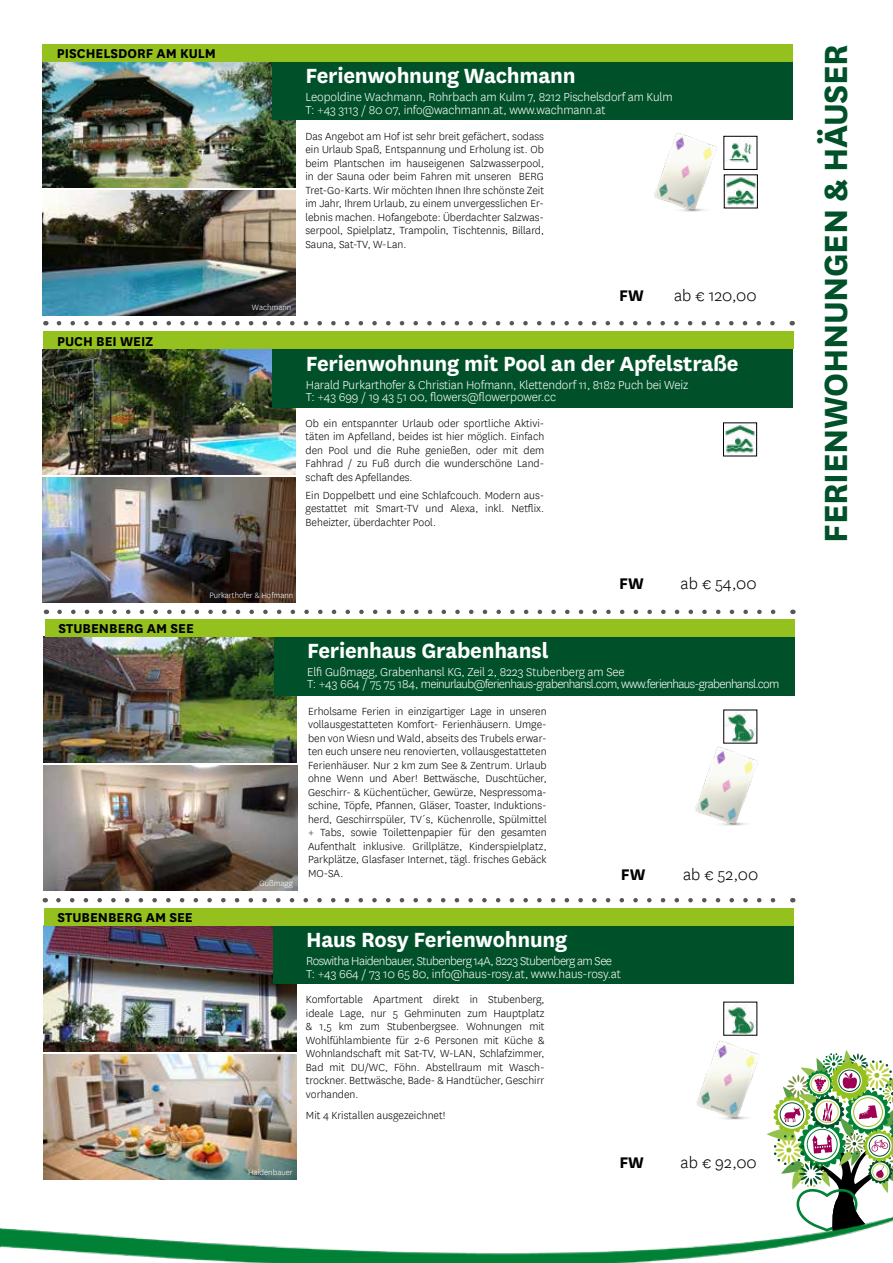
<style>
.page{position:relative;width:893px;height:1263px;background:#fff}
.page>*{position:absolute;margin:0;border:0;box-sizing:border-box;transform-origin:0 0}
.t1{font:700 37.5px "National";letter-spacing:-.01em;color:#00512a}
.t2{font:700 24px "National";letter-spacing:-.01em;color:#fff}
.t3{font:300 18px "National";color:#000}
.t4{font:700 18px "National";color:#000}
.t5{font:700 15px "National";color:#000}
.t6{font:300 13.5px/12.8px "National";letter-spacing:-.01em;color:#fff}
.t7{font:300 13.5px/12.8px "National";letter-spacing:-.05em;color:#fff}
.t8{font:300 13.5px/12.8px "National";letter-spacing:-.04em;color:#fff}
.t9{font:300 12px/13.5px "National";color:#000;text-align:justify}
.t10{font:300 9px "National";color:#fff}
</style>
<div class="page">
<svg style="left:767px;top:1050px;width:126px;height:159px"></svg>
<img style="left:0;top:1209px;width:893px;height:54px">
<svg style="left:58px;top:898px;width:718px;height:4px"></svg>
<svg style="left:60px;top:610px;width:716px;height:4px"></svg>
<svg style="left:59px;top:321px;width:716px;height:4px"></svg>
<img style="left:44px;top:926px;width:252px;height:125px">
<div style="left:273px;top:926px;width:521px;height:58px;background:#00512a"></div>
<img style="left:44px;top:1054px;width:252px;height:125px">
<div style="left:44px;top:908px;width:750px;height:18px;background:#95c11f"></div>
<img style="left:726px;top:1004px;width:29px;height:29px">
<img style="left:43px;top:62px;width:253px;height:125px">
<div style="left:272px;top:62px;width:521px;height:58px;background:#00512a"></div>
<img style="left:43px;top:190px;width:253px;height:125px">
<div style="left:43px;top:44px;width:750px;height:18px;background:#95c11f"></div>
<img style="left:729px;top:138px;width:23px;height:25px">
<div style="left:724px;top:136px;width:33px;height:34px;border:1px solid #000"></div>
<img style="left:727px;top:177px;width:29px;height:29px">
<div style="left:724px;top:175px;width:34px;height:33px;border:1px solid #000"></div>
<img style="left:44px;top:637px;width:252px;height:125px">
<div style="left:274px;top:637px;width:521px;height:58px;background:#00512a"></div>
<img style="left:44px;top:765px;width:253px;height:125px">
<div style="left:45px;top:619px;width:750px;height:18px;background:#95c11f"></div>
<img style="left:725px;top:712px;width:30px;height:29px">
<img style="left:43px;top:349px;width:253px;height:125px">
<div style="left:272px;top:349px;width:521px;height:58px;background:#00512a"></div>
<img style="left:43px;top:478px;width:253px;height:124px">
<div style="left:43px;top:331px;width:750px;height:18px;background:#95c11f"></div>
<img style="left:725px;top:425px;width:30px;height:29px">
<div style="left:723px;top:423px;width:34px;height:33px;border:1px solid #000"></div>
<img style="left:654px;top:133px;width:73px;height:79px">
<img style="left:695px;top:742px;width:63px;height:84px">
<img style="left:697px;top:1035px;width:73px;height:89px">
<p class="t5" style="left:57px;top:43px;width:161px">PISCHELSDORF AM KULM</p>
<p class="t5" style="left:57px;top:330px;width:97px">PUCH BEI WEIZ</p>
<h2 class="t2" style="left:305px;top:59px;width:272px">Ferienwohnung Wachmann</h2>
<p class="t6" style="left:305px;top:90px;width:369px">Leopoldine Wachmann, Rohrbach am Kulm 7, 8212 Pischelsdorf am Kulm<br>T: +43 3113 / 80 07, info@wachmann.at, www.wachmann.at</p>
<p class="t9" style="left:305px;top:129px;width:240px">Das Angebot am Hof ist sehr breit gefächert, sodass ein Urlaub Spaß, Entspannung und Erholung ist. Ob beim Plantschen im hauseigenen Salzwasserpool, in der Sauna oder beim Fahren mit unseren BERG Tret-Go-Karts. Wir möchten Ihnen Ihre schönste Zeit im Jahr, Ihrem Urlaub, zu einem unvergesslichen Er&shy;lebnis machen. Hofangebote: Überdachter Salzwas&shy;serpool, Spielplatz, Trampolin, Tischtennis, Billard, Sauna, Sat-TV, W-Lan.</p>
<p class="t10" style="left:272px;top:301px;width:23px">Pieber</p>
<p class="t10" style="left:252px;top:301px;width:41px">Wachmann</p>
<p class="t10" style="left:261px;top:303px;width:31px">M. Holze</p>
<h3 class="t4" style="left:619px;top:283px;width:26px">FW</h3>
<h3 class="t3" style="left:674px;top:284px;width:84px">ab € 120,00</h3>
<h2 class="t2" style="left:306px;top:346px;width:434px">Ferienwohnung mit Pool an der Apfelstraße</h2>
<p class="t6" style="left:306px;top:378px;width:384px">Harald Purkarthofer &amp; Christian Hofmann, Klettendorf 11, 8182 Puch bei Weiz<br>T: +43 699 / 19 43 51 00, flowers@flowerpower.cc</p>
<p class="t9" style="left:306px;top:416px;width:240px">Ob ein entspannter Urlaub oder sportliche Aktivi&shy;täten im Apfelland, beides ist hier möglich. Einfach den Pool und die Ruhe genießen, oder mit dem Fahhrad / zu Fuß durch die wunderschöne Land&shy;schaft des Apfellandes.</p>
<p class="t9" style="left:306px;top:488px;width:240px">Ein Doppelbett und eine Schlafcouch. Modern aus&shy;gestattet mit Smart-TV und Alexa, inkl. Netflix.<br>Beheizter, überdachter Pool.</p>
<p class="t5" style="left:59px;top:618px;width:137px">STUBENBERG AM SEE</p>
<p class="t5" style="left:57px;top:907px;width:137px">STUBENBERG AM SEE</p>
<p class="t10" style="left:209px;top:590px;width:85px">Purkarthofer &amp; Hofmann</p>
<p class="t10" style="left:264px;top:590px;width:31px">M. Holze</p>
<h3 class="t4" style="left:619px;top:571px;width:26px">FW</h3>
<h3 class="t3" style="left:681px;top:572px;width:78px">ab € 54,00</h3>
<p class="t10" style="left:264px;top:877px;width:31px">Perhofer</p>
<p class="t10" style="left:259px;top:878px;width:35px">Gußmagg</p>
<p class="t10" style="left:258px;top:878px;width:31px">Pußwald</p>
<p class="t10" style="left:244px;top:879px;width:46px">Haidenbauer</p>
<h2 class="t2" style="left:307px;top:633px;width:243px">Ferienhaus Grabenhansl</h2>
<p class="t7" style="left:307px;top:665px;width:474px">Elfi Gußmagg, Grabenhansl KG, Zeil 2, 8223 Stubenberg am See<br>T: +43 664 / 75 75 184, meinurlaub@ferienhaus-grabenhansl.com, www.ferienhaus-grabenhansl.com</p>
<p class="t9" style="left:308px;top:704px;width:240px">Erholsame Ferien in einzigartiger Lage in unseren vollausgestatteten Komfort- Ferienhäusern. Umge&shy;ben von Wiesn und Wald, abseits des Trubels erwar&shy;ten euch unsere neu renovierten, vollausgestatteten Ferienhäuser. Nur 2 km zum See &amp; Zentrum. Urlaub ohne Wenn und Aber! Bettwäsche, Duschtücher, Geschirr- &amp; Küchentücher, Gewürze, Nespressoma&shy;schine, Töpfe, Pfannen, Gläser, Toaster, Induktions&shy;herd, Geschirrspüler, TV´s, Küchenrolle, Spülmittel + Tabs, sowie Toilettenpapier für den gesamten Aufenthalt inklusive. Grillplätze, Kinderspielplatz, Parkplätze, Glasfaser Internet, tägl. frisches Gebäck MO-SA.</p>
<h3 class="t4" style="left:621px;top:861px;width:26px">FW</h3>
<h3 class="t3" style="left:683px;top:863px;width:77px">ab € 52,00</h3>
<h2 class="t2" style="left:306px;top:923px;width:263px">Haus Rosy Ferienwohnung</h2>
<p class="t8" style="left:306px;top:954px;width:316px">Roswitha Haidenbauer, Stubenberg 14A, 8223 Stubenberg am See<br>T: +43 664 / 73 10 65 80, info@haus-rosy.at, www.haus-rosy.at</p>
<p class="t9" style="left:306px;top:992px;width:240px">Komfortable Apartment direkt in Stubenberg, ideale Lage, nur 5 Gehminuten zum Hauptplatz &amp; 1,5 km zum Stubenbergsee. Wohnungen mit Wohlfühlambiente für 2-6 Personen mit Küche &amp; Wohnlandschaft mit Sat-TV, W-LAN, Schlafzimmer, Bad mit DU/WC, Föhn. Abstellraum mit Wasch&shy;trockner. Bettwäsche, Bade- &amp; Handtücher, Geschirr vorhanden.</p>
<p class="t9" style="left:306px;top:1108px;width:141px">Mit 4 Kristallen ausgezeichnet!</p>
<p class="t10" style="left:248px;top:1166px;width:46px">Haidenbauer</p>
<h3 class="t4" style="left:619px;top:1149px;width:26px">FW</h3>
<h3 class="t3" style="left:681px;top:1151px;width:78px">ab € 92,00</h3>
<h1 class="t1" style="left:809px;top:543px;width:500px;rotate:-90deg">FERIENWOHNUNGEN &amp; HÄUSER</h1>
</div>
